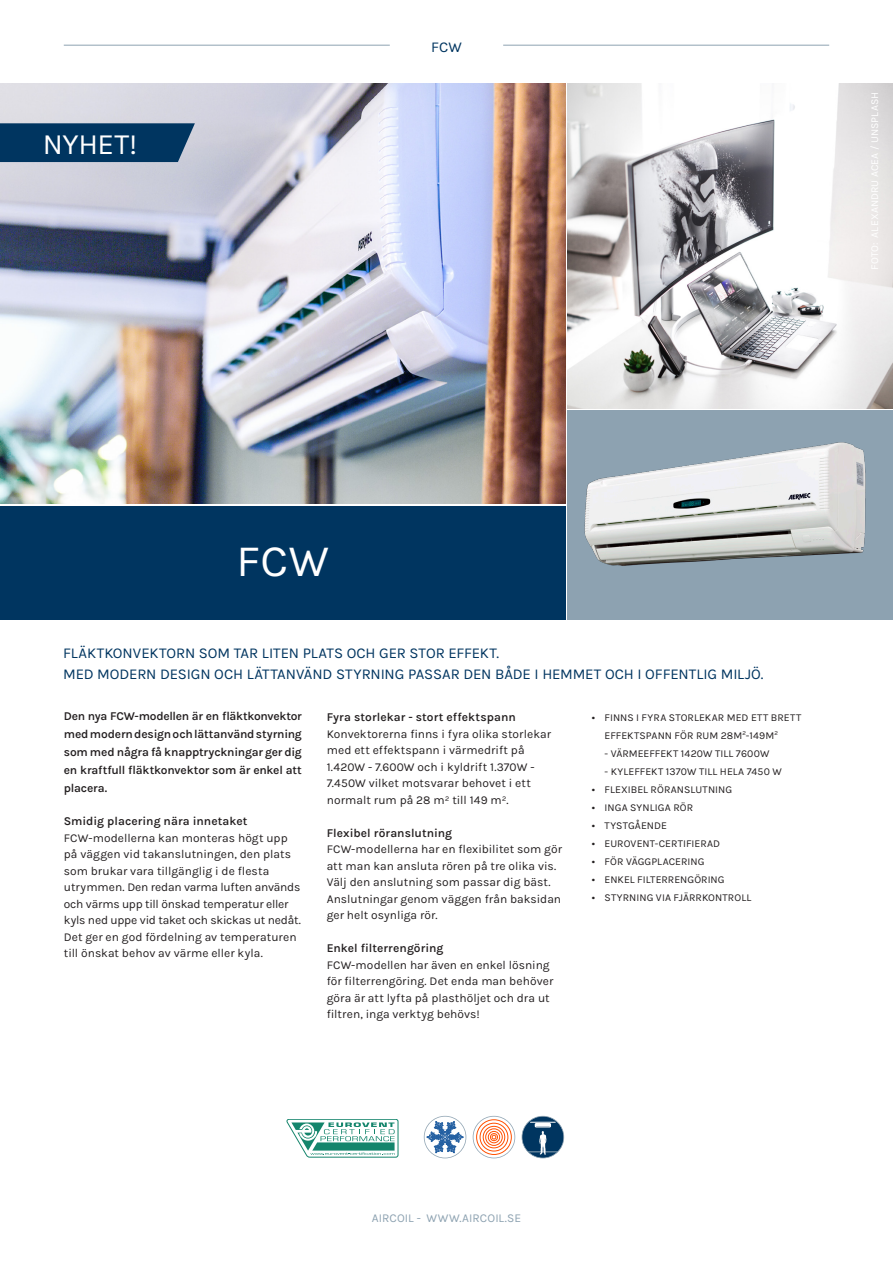
<style>
.page{position:relative;width:893px;height:1263px;background:#fff}
.page>*{position:absolute;margin:0;border:0;box-sizing:border-box;transform-origin:0 0}
.t1{font:45px "Karla";color:#fff}
.t2{font:29.55px "Karla";letter-spacing:-.005em;color:#fff}
.t3{font:15px/21px "Karla";letter-spacing:-.005em;color:#003560}
.t4{font:12px/16.5px "Karla";letter-spacing:.005em;color:#231f20}
.t5{font:600 12px/18px "Karla";letter-spacing:-.015em;color:#231f20;text-align:justify}
.t6{font:12px "Karla";letter-spacing:.005em;color:#8da2b1}
.t7{font:10.5px/18px "Karla";letter-spacing:.01em;color:#231f20}
.t8{font:10.5px "Karla";letter-spacing:.01em;color:#fff}
.s1{font-weight:600}
.s2{font-size:12px}
</style>
<div class="page">
<hr style="left:64px;top:45px;width:326px;height:1px;background:#8da2b1">
<hr style="left:503px;top:45px;width:326px;height:1px;background:#8da2b1">
<img style="left:0;top:84px;width:566px;height:420px">
<img style="left:568px;top:84px;width:325px;height:324px">
<div style="left:568px;top:410px;width:325px;height:210px;background:#8da2b1"></div>
<div style="left:0;top:506px;width:566px;height:114px;background:#003560"></div>
<img style="left:584px;top:442px;width:282px;height:124px">
<svg style="left:287px;top:1119px;width:111px;height:38px"></svg>
<svg style="left:424px;top:1116px;width:42px;height:42px"></svg>
<svg style="left:473px;top:1116px;width:42px;height:42px"></svg>
<svg style="left:522px;top:1116px;width:42px;height:42px"></svg>
<svg style="left:0;top:123px;width:195px;height:39px;background:#0a3d66"></svg>
<p class="t2" style="left:43px;top:125px;width:96px">NYHET!</p>
<p class="t3" style="left:431px;top:36px;width:32px">FCW</p>
<p class="t8" style="left:868px;top:270px;width:180px;rotate:-90deg">FOTO: ALEXANDRU ACEA / UNSPLASH</p>
<p class="t1" style="left:237px;top:532px;width:94px">FCW</p>
<p class="t3" style="left:63px;top:641px;width:702px">FLÄKTKONVEKTORN SOM TAR LITEN PLATS OCH GER STOR EFFEKT.<br>MED MODERN DESIGN OCH LÄTTANVÄND STYRNING PASSAR DEN BÅDE I HEMMET OCH I OFFENTLIG MILJÖ.</p>
<p class="t5" style="left:64px;top:707px;width:240px">Den nya FCW-modellen är en fläktkonvektor med modern design och lättanvänd styrning som med några få knapptryckningar ger dig en kraftfull fläktkonvektor som är enkel att placera.</p>
<p class="t4" style="left:64px;top:812px;width:239px"><span class="s1">Smidig placering nära innetaket </span>FCW-modellerna kan monteras högt upp på väggen vid takanslutningen, den plats som brukar vara tillgänglig i de flesta utrymmen. Den redan varma luften används och värms upp till önskad temperatur eller kyls ned uppe vid taket och skickas ut nedåt.<br>Det ger en god fördelning av temperaturen till önskat behov av värme eller kyla.</p>
<p class="t4" style="left:327px;top:708px;width:226px"><span class="s1">Fyra storlekar - stort effektspann </span>Konvektorerna finns i fyra olika storlekar med ett effektspann i värmedrift på 1.420W - 7.600W och i kyldrift 1.370W - 7.450W vilket motsvarar behovet i ett normalt rum på 28 m² till 149 m².</p>
<p class="t4" style="left:327px;top:824px;width:237px"><span class="s1">Flexibel röranslutning<br></span>FCW-modellerna har en flexibilitet som gör att man kan ansluta rören på tre olika vis.<br>Välj den anslutning som passar dig bäst.<br>Anslutningar genom väggen från baksidan ger helt osynliga rör.</p>
<p class="t4" style="left:327px;top:939px;width:228px"><span class="s1">Enkel filterrengöring<br></span>FCW-modellen har även en enkel lösning för filterrengöring. Det enda man behöver göra är att lyfta på plasthöljet och dra ut filtren, inga verktyg behövs!</p>
<p class="t7" style="left:604px;top:708px;width:198px;text-indent:-13px"><span class="s2">•</span> FINNS I FYRA STORLEKAR MED ETT BRETT<br>EFFEKTSPANN FÖR RUM 28M<sup>2</sup>-149M<sup>2</sup></p>
<p class="t7" style="left:604px;top:744px;width:166px">- VÄRMEEFFEKT 1420W TILL 7600W</p>
<p class="t7" style="left:604px;top:762px;width:179px">- KYLEFFEKT 1370W TILL HELA 7450 W</p>
<p class="t7" style="left:592px;top:780px;width:142px"><span class="s2">•</span> FLEXIBEL RÖRANSLUTNING</p>
<p class="t7" style="left:592px;top:798px;width:103px"><span class="s2">•</span> INGA SYNLIGA RÖR</p>
<p class="t7" style="left:592px;top:816px;width:77px"><span class="s2">•</span> TYSTGÅENDE</p>
<p class="t7" style="left:592px;top:834px;width:130px"><span class="s2">•</span> EUROVENT-CERTIFIERAD</p>
<p class="t7" style="left:592px;top:852px;width:114px"><span class="s2">•</span> FÖR VÄGGPLACERING</p>
<p class="t7" style="left:592px;top:870px;width:134px"><span class="s2">•</span> ENKEL FILTERRENGÖRING</p>
<p class="t7" style="left:592px;top:888px;width:161px"><span class="s2">•</span> STYRNING VIA FJÄRRKONTROLL</p>
<p class="t6" style="left:372px;top:1210px;width:151px">AIRCOIL - WWW.AIRCOIL.SE</p>
</div>
